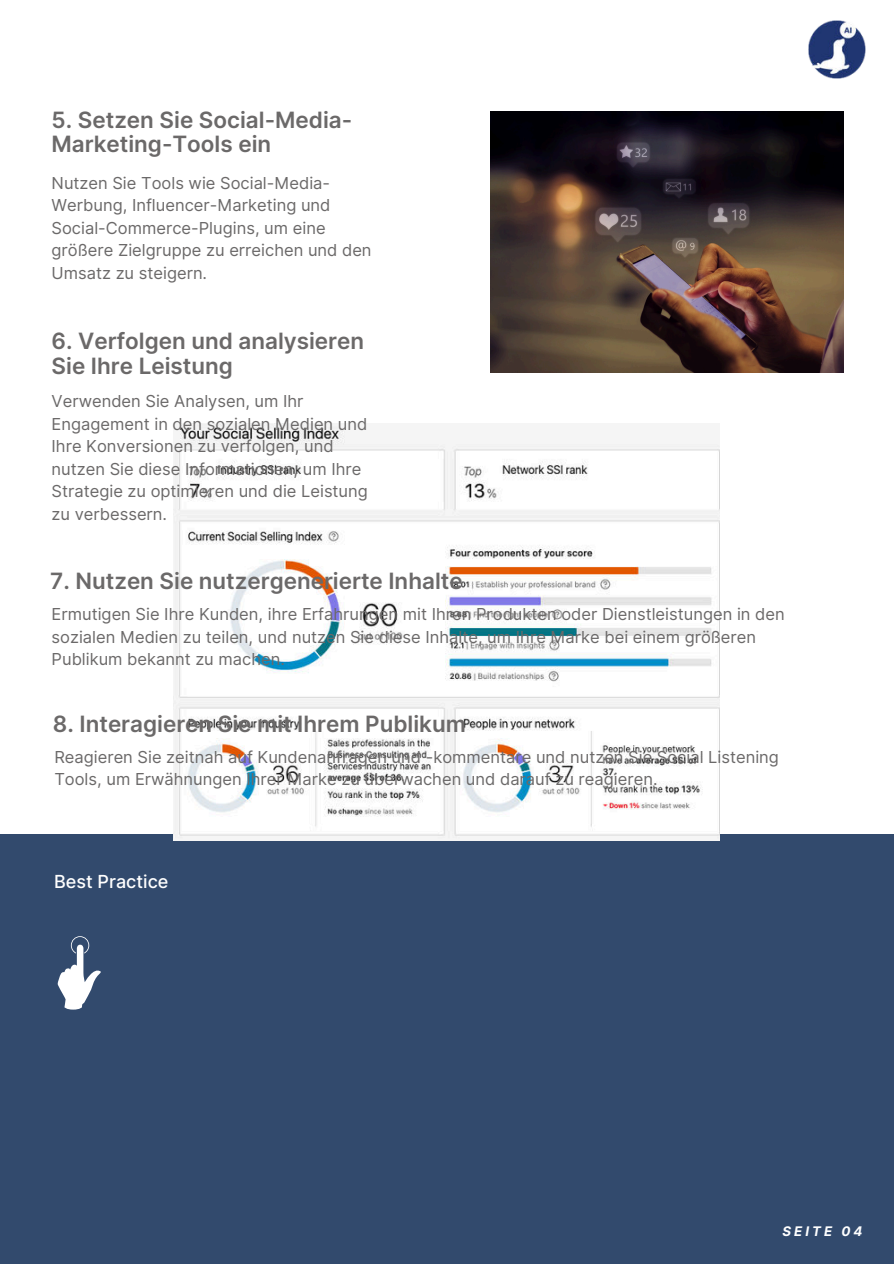
<style>
.page{position:relative;width:894px;height:1264px;background:#fff}
.page>*{position:absolute;margin:0;border:0;box-sizing:border-box;transform-origin:0 0}
.t1{font:600 22.5px/24.8px "Inter";color:#6b6969}
.t2{font:500 18px "Inter";color:#fff}
.t3{font:16.5px/22.5px "Inter";color:#6b6969}
.t4{font:italic 700 13.2px "Inter";letter-spacing:.23em;color:#fff}
</style>
<div class="page">
<div style="left:0;top:834px;width:893px;height:429px;background:#324a6d"></div>
<img style="left:490px;top:112px;width:352px;height:261px">
<svg style="left:58px;top:936px;width:43px;height:73px"></svg>
<img style="left:808px;top:21px;width:57px;height:57px">
<img style="left:173px;top:423px;width:546px;height:417px">
<h1 class="t1" style="left:52px;top:106px;width:302px">5. Setzen Sie Social-Media-<br>Marketing-Tools ein</h1>
<p class="t3" style="left:52px;top:172px;width:321px">Nutzen Sie Tools wie Social-Media-Werbung, Influencer-Marketing und Social-Commerce-Plugins, um eine größere Zielgruppe zu erreichen und den Umsatz zu steigern.</p>
<h1 class="t1" style="left:52px;top:328px;width:314px">6. Verfolgen und analysieren<br>Sie Ihre Leistung</h1>
<p class="t3" style="left:52px;top:390px;width:318px">Verwenden Sie Analysen, um Ihr Engagement in den sozialen Medien und Ihre Konversionen zu verfolgen, und nutzen Sie diese Informationen, um Ihre Strategie zu optimieren und die Leistung zu verbessern.</p>
<h1 class="t1" style="left:50px;top:568px;width:414px">7. Nutzen Sie nutzergenerierte Inhalte</h1>
<p class="t3" style="left:52px;top:603px;width:734px">Ermutigen Sie Ihre Kunden, ihre Erfahrungen mit Ihren Produkten oder Dienstleistungen in den sozialen Medien zu teilen, und nutzen Sie diese Inhalte, um Ihre Marke bei einem größeren<br>Publikum bekannt zu machen.</p>
<h1 class="t1" style="left:53px;top:710px;width:414px">8. Interagieren Sie mit Ihrem Publikum</h1>
<p class="t3" style="left:54px;top:745px;width:726px">Reagieren Sie zeitnah auf Kundenanfragen und -kommentare und nutzen Sie Social Listening<br>Tools, um Erwähnungen Ihrer Marke zu überwachen und darauf zu reagieren.</p>
<p class="t2" style="left:54px;top:868px;width:116px">Best Practice</p>
<p class="t4" style="left:782px;top:1221px;width:81px">SEITE 04</p>
</div>
